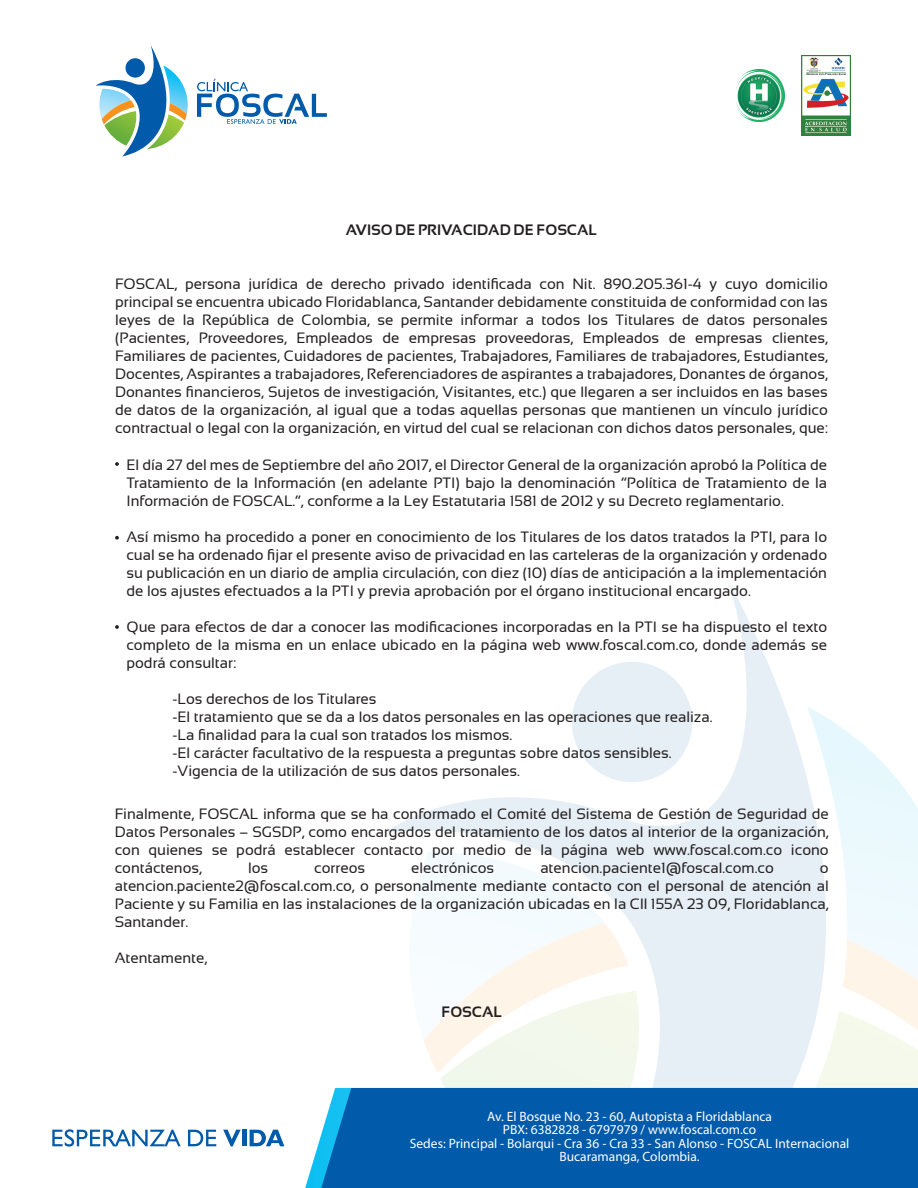
<style>
.page{position:relative;width:918px;height:1188px;background:#fff}
.page>*{position:absolute;margin:0;border:0;box-sizing:border-box;transform-origin:0 0}
.t1{font:15px/18px "Sansation";color:#231f20;text-align:justify}
.t2{font:700 15px "Sansation";color:#231f20}
.t3{font:13.5px/13.5px "Myriad Pro";color:#fff;text-align:center}
</style>
<div class="page">
<svg style="left:863px;top:744px;width:55px;height:344px"></svg>
<svg style="left:385px;top:581px;width:478px;height:507px"></svg>
<svg style="left:305px;top:1135px;width:16px;height:53px"></svg>
<div style="left:321px;top:1088px;width:597px;height:100px;background:#015aaa"></div>
<svg style="left:52px;top:1129px;width:129px;height:18px"></svg>
<svg style="left:188px;top:1130px;width:28px;height:16px"></svg>
<svg style="left:223px;top:1130px;width:18px;height:16px"></svg>
<hr style="left:242px;top:1130px;width:4px;height:16px;background:#015aaa">
<svg style="left:250px;top:1130px;width:34px;height:16px"></svg>
<img style="left:801px;top:56px;width:50px;height:80px">
<img style="left:736px;top:70px;width:49px;height:52px">
<svg style="left:95px;top:45px;width:93px;height:111px"></svg>
<svg style="left:197px;top:79px;width:130px;height:45px"></svg>
<svg style="left:115px;top:462px;width:4px;height:4px"></svg>
<svg style="left:115px;top:536px;width:4px;height:4px"></svg>
<svg style="left:115px;top:625px;width:4px;height:4px"></svg>
<p class="t2" style="left:346px;top:221px;width:253px">AVISO DE PRIVACIDAD DE FOSCAL</p>
<p class="t1" style="left:115px;top:274px;width:714px">FOSCAL, persona jurídica de derecho privado identificada con Nit. 890.205.361-4 y cuyo domicilio principal se encuentra ubicado Floridablanca, Santander debidamente constituida de conformidad con las leyes de la República de Colombia, se permite informar a todos los Titulares de datos personales (Pacientes, Proveedores, Empleados de empresas proveedoras, Empleados de empresas clientes, Familiares de pacientes, Cuidadores de pacientes, Trabajadores, Familiares de trabajadores, Estudiantes, Docentes, Aspirantes a trabajadores, Referenciadores de aspirantes a trabajadores, Donantes de órganos, Donantes financieros, Sujetos de investigación, Visitantes, etc.) que llegaren a ser incluidos en las bases de datos de la organización, al igual que a todas aquellas personas que mantienen un vínculo jurídico contractual o legal con la organización, en virtud del cual se relacionan con dichos datos personales, que:</p>
<p class="t1" style="left:126px;top:456px;width:702px">El día 27 del mes de Septiembre del año 2017, el Director General de la organización aprobó la Política de Tratamiento de la Información (en adelante PTI) bajo la denominación “Política de Tratamiento de la Información de FOSCAL.”, conforme a la Ley Estatutaria 1581 de 2012 y su Decreto reglamentario.</p>
<p class="t1" style="left:126px;top:528px;width:702px">Así mismo ha procedido a poner en conocimiento de los Titulares de los datos tratados la PTI, para lo cual se ha ordenado fijar el presente aviso de privacidad en las carteleras de la organización y ordenado su publicación en un diario de amplia circulación, con diez (10) días de anticipación a la implementación de los ajustes efectuados a la PTI y previa aprobación por el órgano institucional encargado.</p>
<p class="t1" style="left:126px;top:618px;width:702px">Que para efectos de dar a conocer las modificaciones incorporadas en la PTI se ha dispuesto el texto completo de la misma en un enlace ubicado en la página web www.foscal.com.co, donde además se podrá consultar:</p>
<p class="t1" style="left:172px;top:690px;width:542px;text-align:left">-Los derechos de los Titulares<br>-El tratamiento que se da a los datos personales en las operaciones que realiza. -La finalidad para la cual son tratados los mismos.<br>-El carácter facultativo de la respuesta a preguntas sobre datos sensibles. -Vigencia de la utilización de sus datos personales.</p>
<p class="t1" style="left:115px;top:805px;width:716px">Finalmente, FOSCAL informa que se ha conformado el Comité del Sistema de Gestión de Seguridad de Datos Personales – SGSDP, como encargados del tratamiento de los datos al interior de la organización, con quienes se podrá establecer contacto por medio de la página web www.foscal.com.co icono contáctenos,</p>
<p class="t1" style="left:248px;top:859px;width:22px">los</p>
<p class="t1" style="left:314px;top:859px;width:52px">correos</p>
<p class="t1" style="left:411px;top:859px;width:85px">electrónicos</p>
<p class="t1" style="left:540px;top:859px;width:235px">atencion.paciente1@foscal.com.co</p>
<p class="t1" style="left:115px;top:859px;width:716px;text-indent:705px">o atencion.paciente2@foscal.com.co, o personalmente mediante contacto con el personal de atención al Paciente y su Familia en las instalaciones de la organización ubicadas en la Cll 155A 23 09, Floridablanca, Santander.</p>
<p class="t1" style="left:115px;top:949px;width:94px">Atentamente,</p>
<p class="t2" style="left:441px;top:1003px;width:62px">FOSCAL</p>
<p class="t3" style="left:410px;top:1109px;width:441px">Av. El Bosque No. 23 - 60, Autopista a Floridablanca<br>PBX: 6382828 - 6797979 / www.foscal.com.co<br>Sedes: Principal - Bolarqui - Cra 36 - Cra 33 - San Alonso - FOSCAL Internacional Bucaramanga, Colombia.</p>
</div>
